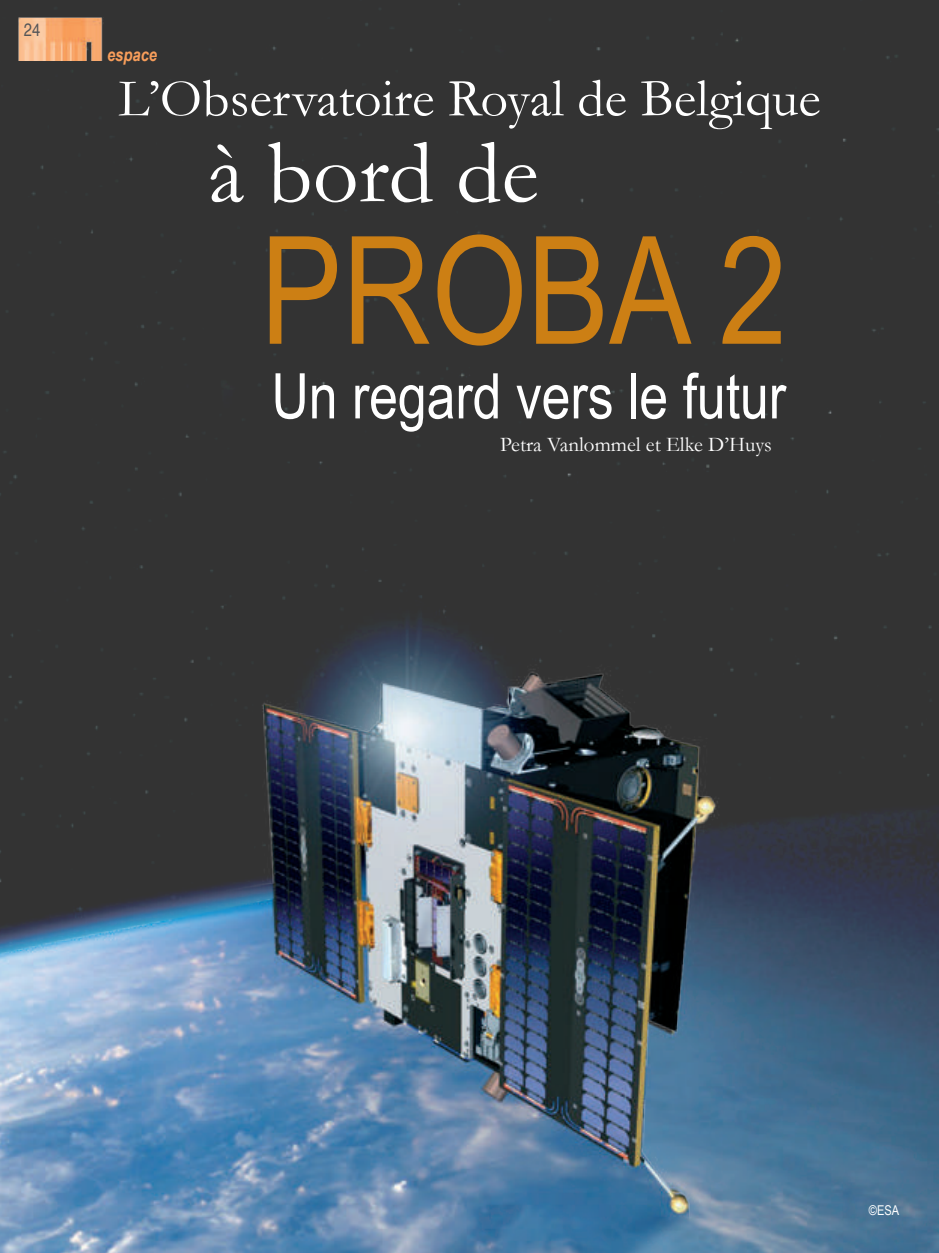
<style>
.page{position:relative;width:939px;height:1253px;background:#fff}
.page>*{position:absolute;margin:0;border:0;box-sizing:border-box;transform-origin:0 0}
.t1{font:150px "Arial Narrow";color:#cc7f14}
.t2{font:90px "Garamond";color:#fff}
.t3{font:63px "Arial Narrow";color:#fff}
.t4{font:54px "Garamond";color:#fff}
.t5{font:21px "Garamond";color:#fff}
.t6{font:italic 700 18px "Arial Narrow";color:#f89e5b}
.t7{font:condensed 18px "Helvetica";color:#555658}
.t8{font:13.5px "Arial Narrow";color:#fff}
</style>
<div class="page">
<div style="left:0;top:0;width:938px;height:622px;background:#333"></div>
<img style="left:0;top:622px;width:938px;height:631px">
<img style="left:18px;top:17px;width:85px;height:44px">
<p class="t7" style="left:24px;top:18px;width:18px">24</p>
<p class="t6" style="left:107px;top:44px;width:52px">espace</p>
<p class="t4" style="left:118px;top:66px;width:703px">L’Observatoire Royal de Belgique</p>
<h2 class="t2" style="left:208px;top:119px;width:332px">à bord de</h2>
<h1 class="t1" style="left:260px;top:205px;width:528px">PROBA 2</h1>
<p class="t3" style="left:271px;top:360px;width:515px">Un regard vers le futur</p>
<p class="t5" style="left:500px;top:432px;width:273px">Petra Vanlommel et Elke D’Huys</p>
<p class="t8" style="left:868px;top:1203px;width:32px">©ESA</p>
</div>
